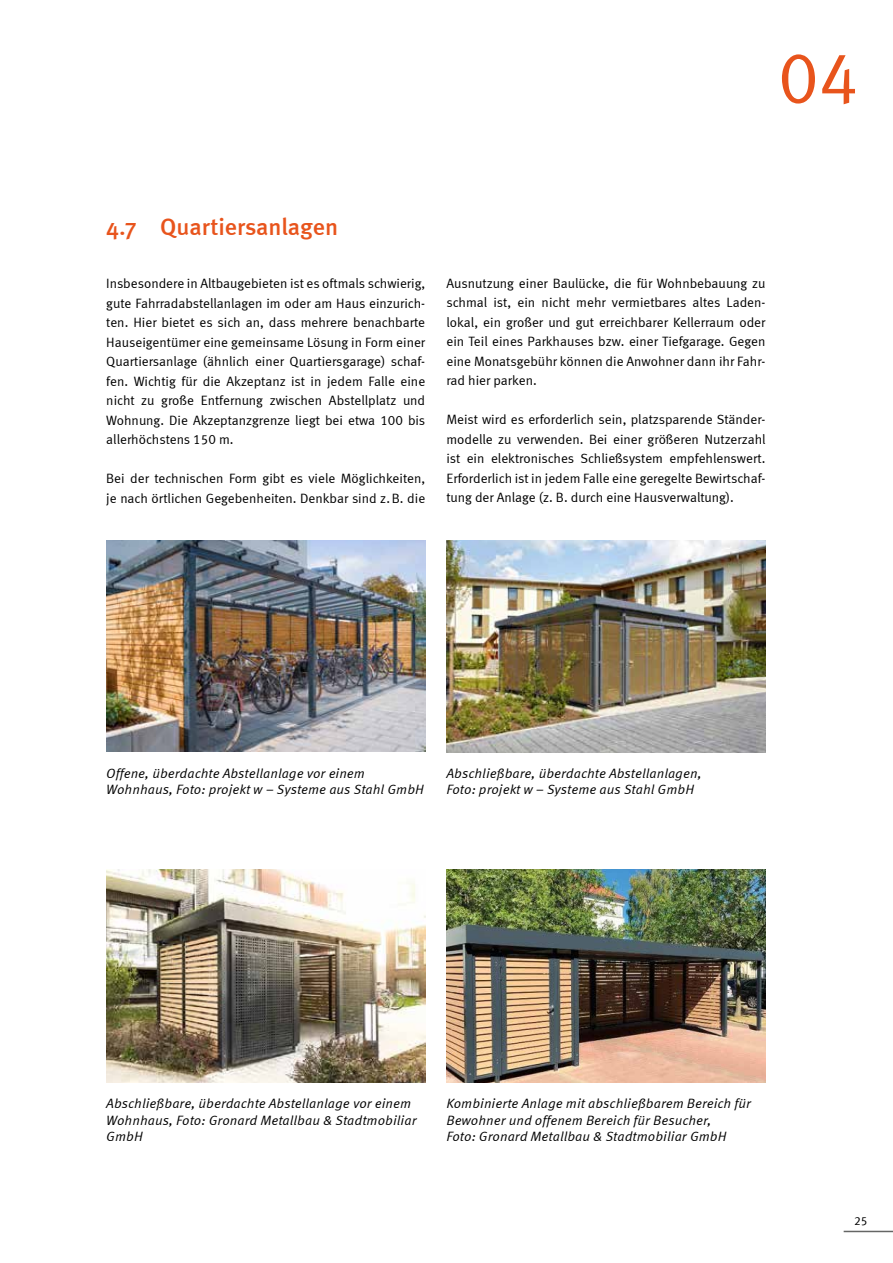
<style>
.page{position:relative;width:893px;height:1263px;background:#fff}
.page>*{position:absolute;margin:0;border:0;box-sizing:border-box;transform-origin:0 0}
.t1{font:72px "Meta Correspondence";color:#e8541c}
.t2{font:500 24px "Meta";color:#e8541c}
.t3{font:13.5px/19.5px "Meta Correspondence";color:#000;text-align:justify}
.t4{font:italic 13.5px/16.2px "Meta Correspondence";color:#000}
.t5{font:12px "Meta Correspondence";color:#000}
</style>
<div class="page">
<hr style="left:844px;top:1231px;width:49px;height:1px;background:#656665">
<img style="left:446px;top:870px;width:319px;height:212px">
<img style="left:106px;top:870px;width:319px;height:212px">
<img style="left:446px;top:540px;width:319px;height:213px">
<img style="left:106px;top:540px;width:319px;height:211px">
<h1 class="t1" style="left:778px;top:36px;width:82px">04</h1>
<h2 class="t2" style="left:106px;top:213px;width:233px">4.7 Quartiersanlagen</h2>
<p class="t3" style="left:106px;top:273px;width:321px">Insbesondere in Altbaugebieten ist es oftmals schwierig, gute Fahrradabstellanlagen im oder am Haus einzurich&shy;ten. Hier bietet es sich an, dass mehrere benachbarte Hauseigentümer eine gemeinsame Lösung in Form einer Quartiersanlage (ähnlich einer Quartiersgarage) schaf&shy;fen. Wichtig für die Akzeptanz ist in jedem Falle eine nicht zu große Entfernung zwischen Abstellplatz und Wohnung. Die Akzeptanzgrenze liegt bei etwa 100 bis allerhöchstens 150 m.</p>
<p class="t3" style="left:106px;top:468px;width:320px">Bei der technischen Form gibt es viele Möglichkeiten, je nach örtlichen Gegebenheiten. Denkbar sind z.B. die</p>
<p class="t3" style="left:446px;top:273px;width:320px">Ausnutzung einer Baulücke, die für Wohnbebauung zu schmal ist, ein nicht mehr vermietbares altes Laden&shy;lokal, ein großer und gut erreichbarer Kellerraum oder ein Teil eines Parkhauses bzw. einer Tiefgarage. Gegen eine Monatsgebühr können die Anwohner dann ihr Fahr&shy;rad hier parken.</p>
<p class="t3" style="left:446px;top:410px;width:321px">Meist wird es erforderlich sein, platzsparende Ständer&shy;modelle zu verwenden. Bei einer größeren Nutzerzahl ist ein elektronisches Schließsystem empfehlenswert.<br>Erforderlich ist in jedem Falle eine geregelte Bewirtschaf&shy;tung der Anlage (z. B. durch eine Hausverwaltung).</p>
<p class="t4" style="left:106px;top:765px;width:319px">Offene, überdachte Abstellanlage vor einem<br>Wohnhaus, Foto: projekt w – Systeme aus Stahl GmbH</p>
<p class="t4" style="left:446px;top:765px;width:257px">Abschließbare, überdachte Abstellanlagen,<br>Foto: projekt w – Systeme aus Stahl GmbH</p>
<p class="t4" style="left:106px;top:1095px;width:312px">Abschließbare, überdachte Abstellanlage vor einem<br>Wohnhaus, Foto: Gronard Metallbau &amp; Stadtmobiliar<br>GmbH</p>
<p class="t4" style="left:446px;top:1095px;width:306px">Kombinierte Anlage mit abschließbarem Bereich für<br>Bewohner und offenem Bereich für Besucher,<br>Foto: Gronard Metallbau &amp; Stadtmobiliar GmbH</p>
<p class="t5" style="left:854px;top:1214px;width:15px">25</p>
</div>
